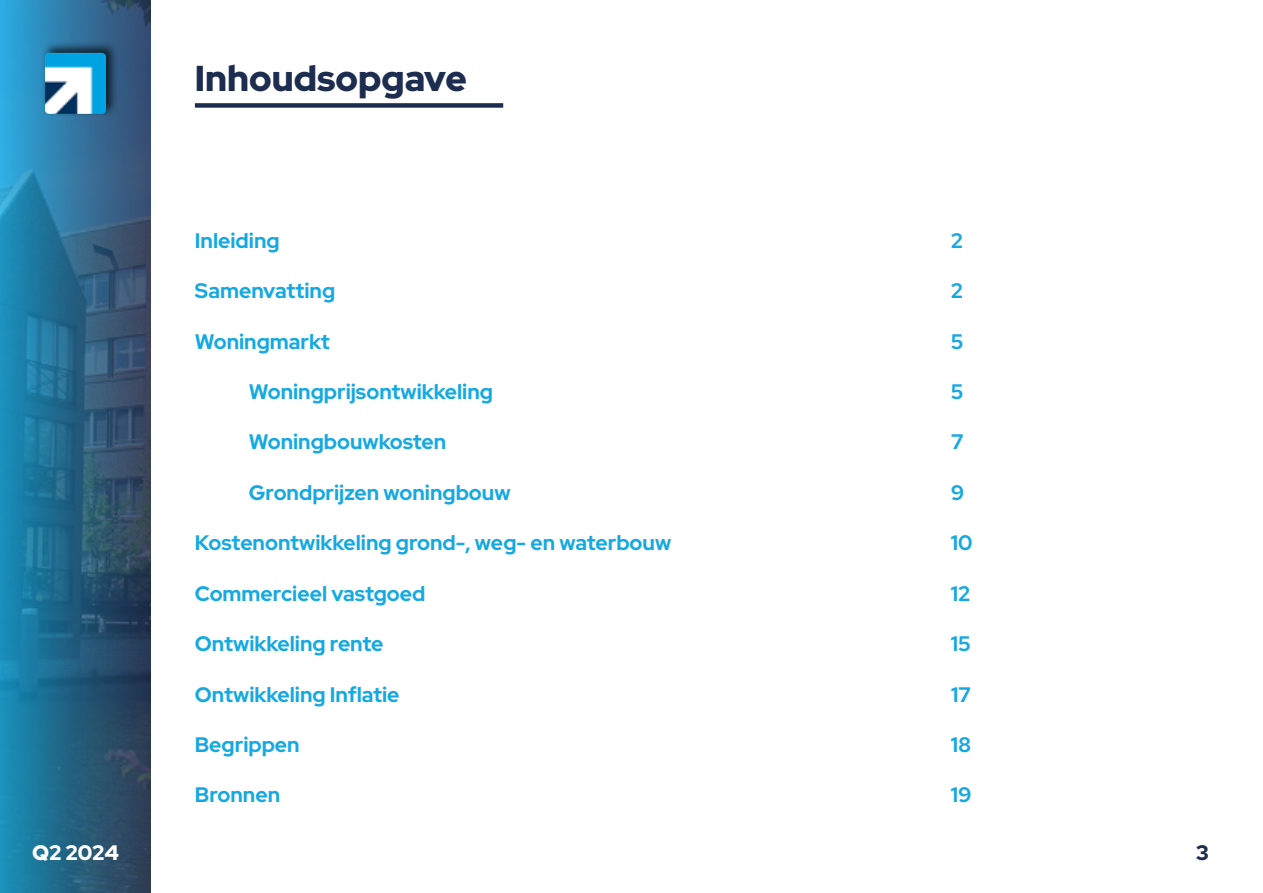
<style>
.page{position:relative;width:1263px;height:893px;background:#fff}
.page>*{position:absolute;margin:0;border:0;box-sizing:border-box;transform-origin:0 0}
.t1{font:900 36px "Red Hat Display";color:#1d2d50}
.t2{font:700 21px "Red Hat Display";color:#15a9e2}
.t3{font:900 21px "Red Hat Display";color:#fff}
.t4{font:900 21px "Red Hat Display";color:#1d2d50}
</style>
<div class="page">
<svg style="left:0;top:0;width:151px;height:893px;background:#29678b"></svg>
<div style="left:195px;top:103px;width:308px;height:5px;background:#1d2d50"></div>
<div style="left:41px;top:41px;width:77px;height:76px;background:#000;opacity:.75"></div>
<img style="left:45px;top:53px;width:61px;height:61px">
<h1 class="t1" style="left:195px;top:55px;width:273px">Inhoudsopgave</h1>
<p class="t2" style="left:195px;top:227px;width:86px">Inleiding</p>
<p class="t2" style="left:951px;top:227px;width:14px">2</p>
<p class="t2" style="left:195px;top:277px;width:142px">Samenvatting</p>
<p class="t2" style="left:951px;top:277px;width:14px">2</p>
<p class="t2" style="left:195px;top:328px;width:136px">Woningmarkt</p>
<p class="t2" style="left:951px;top:328px;width:14px">5</p>
<p class="t2" style="left:249px;top:378px;width:246px">Woningprijsontwikkeling</p>
<p class="t2" style="left:951px;top:378px;width:14px">5</p>
<p class="t2" style="left:249px;top:428px;width:199px">Woningbouwkosten</p>
<p class="t2" style="left:951px;top:428px;width:14px">7</p>
<p class="t2" style="left:249px;top:479px;width:263px">Grondprijzen woningbouw</p>
<p class="t2" style="left:951px;top:479px;width:15px">9</p>
<p class="t2" style="left:195px;top:529px;width:478px">Kostenontwikkeling grond-, weg- en waterbouw</p>
<p class="t2" style="left:951px;top:529px;width:23px">10</p>
<p class="t2" style="left:195px;top:580px;width:232px">Commercieel vastgoed</p>
<p class="t2" style="left:951px;top:580px;width:21px">12</p>
<p class="t2" style="left:195px;top:630px;width:190px">Ontwikkeling rente</p>
<p class="t2" style="left:951px;top:630px;width:21px">15</p>
<p class="t2" style="left:195px;top:681px;width:206px">Ontwikkeling Inflatie</p>
<p class="t2" style="left:951px;top:681px;width:21px">17</p>
<p class="t2" style="left:195px;top:731px;width:106px">Begrippen</p>
<p class="t2" style="left:951px;top:731px;width:22px">18</p>
<p class="t2" style="left:195px;top:781px;width:87px">Bronnen</p>
<p class="t2" style="left:951px;top:781px;width:22px">19</p>
<p class="t3" style="left:32px;top:839px;width:88px">Q2 2024</p>
<p class="t4" style="left:1196px;top:839px;width:15px">3</p>
</div>
